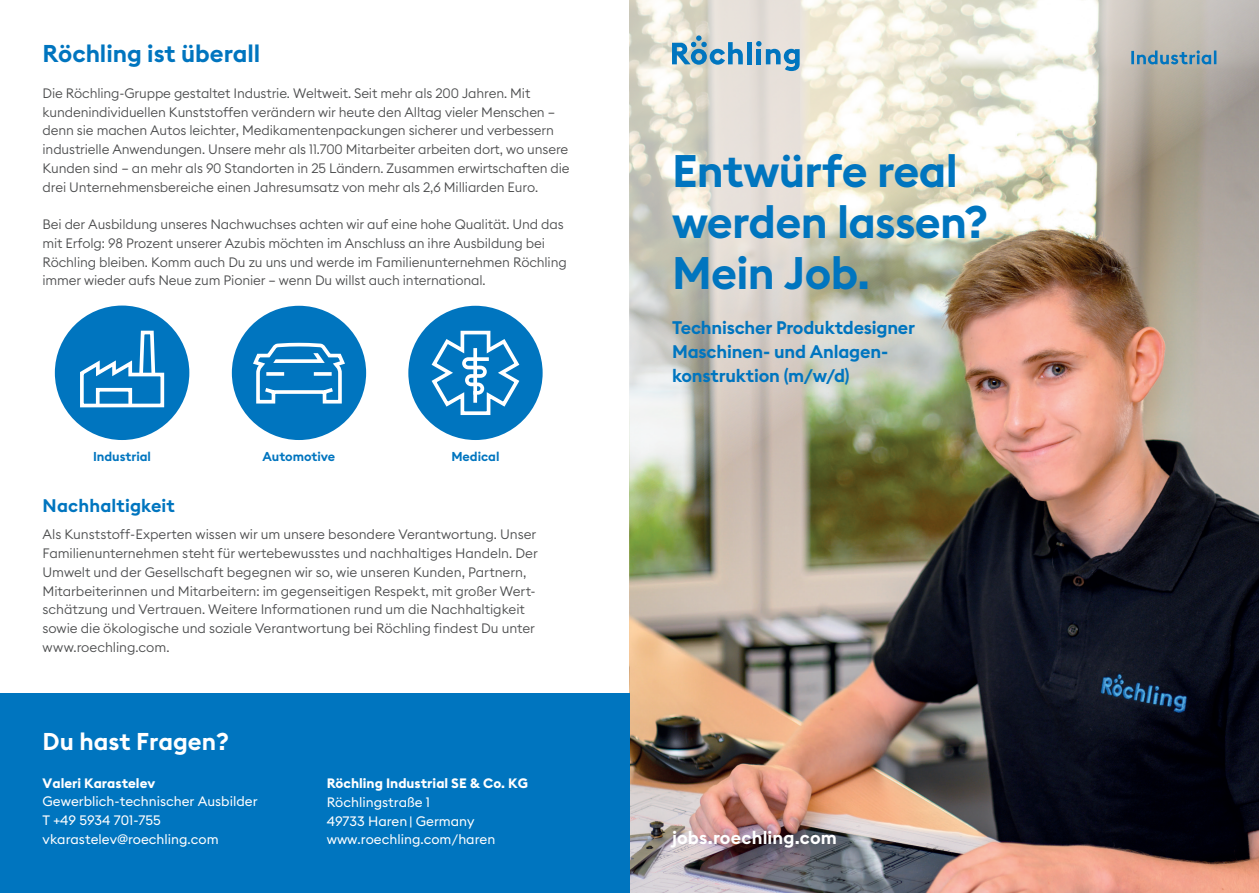
<style>
.page{position:relative;width:1259px;height:893px;background:#fff}
.page>*{position:absolute;margin:0;border:0;box-sizing:border-box;transform-origin:0 0}
.ROE_H30pt_DE{font:600 45px/51px "Euclid Square";letter-spacing:-.015em;color:#0075bf}
.ROE_Copy_9_12_5{font:600 24px "Euclid Square";letter-spacing:-.005em;color:#0075bf}
.t1{font:600 24px "Euclid Square";color:#fff}
.ROE_H3_DE{font:600 18px/24px "Euclid Square";letter-spacing:-.01em;color:#0075bf}
.ROE_Webadresse{font:600 18px "Euclid Square";letter-spacing:.01em;color:#fff}
.ROE_H3_DE-2{font:600 18px "Euclid Square";letter-spacing:.01em;color:#0075bf}
.ROE_Copy_9_12_5-2{font:300 13.5px/18.8px "Euclid Square";letter-spacing:-.01em;color:#4b4c4d}
.t2{font:13.5px/18.6px "Euclid Square";color:#fff}
.ROE_Copy_8_5_11_75_D{font:600 12.75px "Euclid Square";color:#0075bf}
.s1{font-weight:700}
</style>
<div class="page">
<img style="left:629px;top:660px;width:630px;height:233px">
<img style="left:177px;top:0;width:1082px;height:660px">
<div style="left:0;top:694px;width:629px;height:199px;background:#0075bf"></div>
<div style="left:408px;top:306px;width:134px;height:134px;background:#0075bf;border-radius:50%"></div>
<svg style="left:431px;top:330px;width:89px;height:85px"></svg>
<div style="left:232px;top:306px;width:134px;height:134px;background:#0075bf;border-radius:50%"></div>
<svg style="left:253px;top:342px;width:92px;height:62px"></svg>
<svg style="left:314px;top:372px;width:18px;height:4px"></svg>
<div style="left:55px;top:306px;width:134px;height:134px;background:#0075bf;border-radius:50%"></div>
<svg style="left:80px;top:330px;width:85px;height:78px"></svg>
<div style="left:96px;top:388px;width:36px;height:19px;border:4px solid #fff"></div>
<hr style="left:747px;top:42px;width:4px;height:22px;background:#0075bf">
<svg style="left:672px;top:35px;width:71px;height:30px;background:#8cb5cb"></svg>
<svg style="left:756px;top:41px;width:43px;height:30px"></svg>
<svg style="left:1131px;top:50px;width:85px;height:14px"></svg>
<p class="ROE_Copy_9_12_5" style="left:43px;top:38px;width:219px">Röchling ist überall</p>
<p class="ROE_Copy_9_12_5-2" style="left:43px;top:84px;width:529px">Die Röchling-Gruppe gestaltet Industrie. Weltweit. Seit mehr als 200 Jahren. Mit kundenindividuellen Kunststoffen verändern wir heute den Alltag vieler Menschen – denn sie machen Autos leichter, Medikamentenpackungen sicherer und verbessern industrielle Anwendungen. Unsere mehr als 11.700 Mitarbeiter arbeiten dort, wo unsere Kunden sind – an mehr als 90 Standorten in 25 Ländern. Zusammen erwirtschaften die drei Unternehmensbereiche einen Jahresumsatz von mehr als 2,6 Milliarden Euro.</p>
<p class="ROE_Copy_9_12_5-2" style="left:43px;top:215px;width:526px">Bei der Ausbildung unseres Nachwuchses achten wir auf eine hohe Qualität. Und das mit Erfolg: 98 Prozent unserer Azubis möchten im Anschluss an ihre Ausbildung bei Röchling bleiben. Komm auch Du zu uns und werde im Familienunternehmen Röchling immer wieder aufs Neue zum Pionier – wenn Du willst auch international.</p>
<p class="ROE_Copy_8_5_11_75_D" style="left:93px;top:448px;width:59px">Industrial</p>
<p class="ROE_Copy_8_5_11_75_D" style="left:263px;top:448px;width:74px">Automotive</p>
<p class="ROE_Copy_8_5_11_75_D" style="left:451px;top:448px;width:50px">Medical</p>
<p class="ROE_H3_DE-2" style="left:43px;top:494px;width:134px">Nachhaltigkeit</p>
<p class="ROE_Copy_9_12_5-2" style="left:43px;top:525px;width:497px">Als Kunststoff-Experten wissen wir um unsere besondere Verantwortung. Unser Familienunternehmen steht für wertebewusstes und nachhaltiges Handeln. Der Umwelt und der Gesellschaft begegnen wir so, wie unseren Kunden, Partnern, Mitarbeiterinnen und Mitarbeitern: im gegenseitigen Respekt, mit großer Wert&shy;schätzung und Vertrauen. Weitere Informationen rund um die Nachhaltigkeit sowie die ökologische und soziale Verantwortung bei Röchling findest Du unter www.roechling.com.</p>
<p class="t1" style="left:43px;top:726px;width:188px">Du hast Fragen?</p>
<p class="t2" style="left:43px;top:773px;width:216px"><span class="s1">Valeri Karastelev<br></span>Gewerblich-technischer Ausbilder<br>T +49 5934 701-755 vkarastelev@roechling.com</p>
<p class="t2" style="left:327px;top:774px;width:203px"><span class="s1">Röchling Industrial SE &amp; Co. KG<br></span>Röchlingstraße 1<br>49733 Haren | Germany www.roechling.com/haren</p>
<p class="ROE_H30pt_DE" style="left:672px;top:146px;width:318px">Entwürfe real werden lassen?<br>Mein Job.</p>
<p class="ROE_H3_DE" style="left:672px;top:316px;width:245px">Technischer Produktdesigner<br>Maschinen- und Anlagen&shy;konstruktion (m/w/d)</p>
<p class="ROE_Webadresse" style="left:672px;top:826px;width:166px">jobs.roechling.com</p>
</div>
